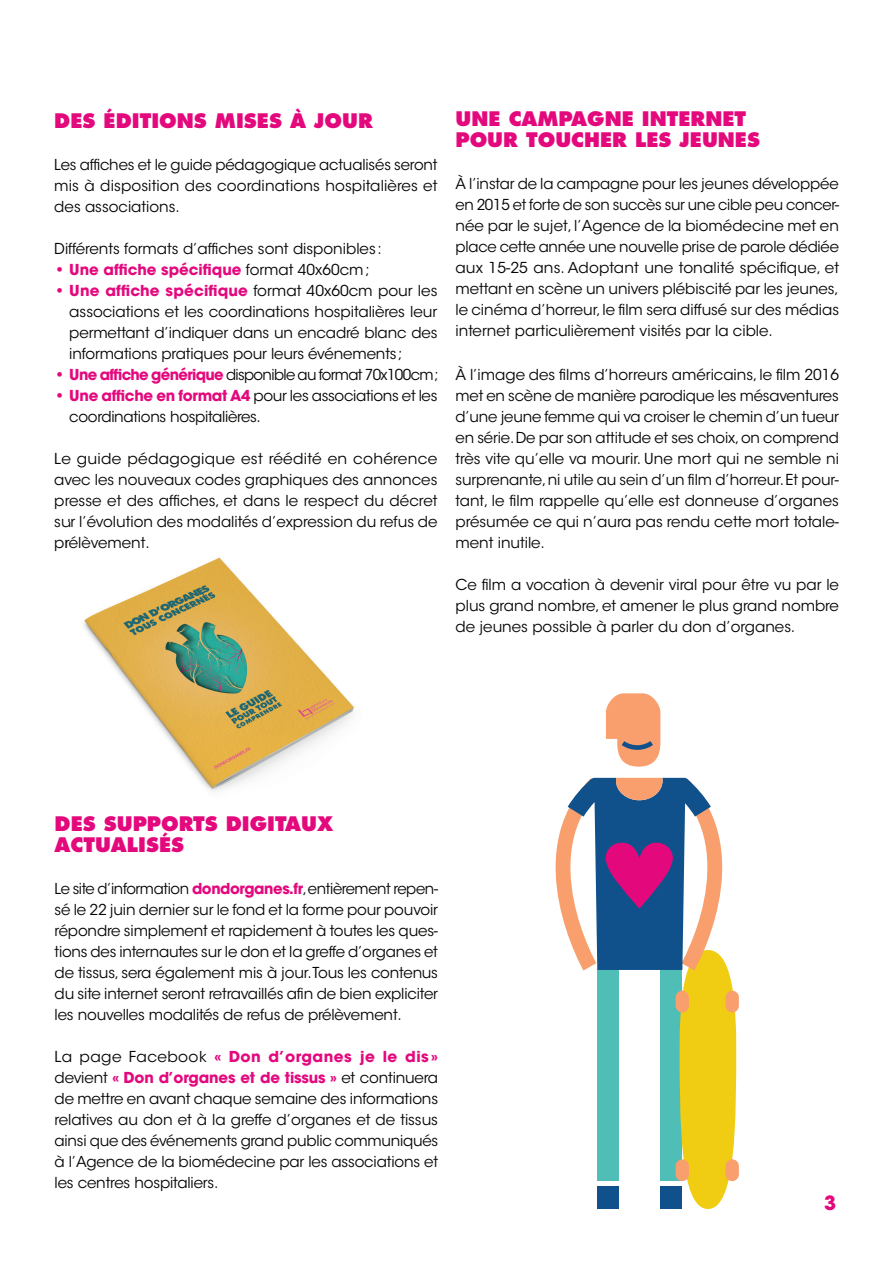
<style>
.page{position:relative;width:893px;height:1263px;background:#fff}
.page>*{position:absolute;margin:0;border:0;box-sizing:border-box;transform-origin:0 0}
.t1{font:800 19.5px/21px "Futura Std";color:#e4087d}
.t2{font:700 19.5px "ITC Avant Garde Std";color:#e4087d}
.t3{font:15px/21px "ITC Avant Garde Std";letter-spacing:-.01em;color:#040503;text-align:justify}
.t4{font:15px "ITC Avant Garde Std";letter-spacing:-.04em;color:#040503}
.t5{font:700 15px "ITC Avant Garde Std";color:#e4087d}
.s1{font-weight:400;color:#040503}
.s2{font-weight:700;color:#e4087d}
</style>
<div class="page">
<img style="left:83px;top:557px;width:272px;height:235px">
<div style="left:726px;top:991px;width:13px;height:21px;background:#f89f6d;border-radius:7px"></div>
<svg style="left:726px;top:1159px;width:13px;height:22px"></svg>
<svg style="left:555px;top:777px;width:131px;height:158px"></svg>
<svg style="left:606px;top:693px;width:54px;height:74px"></svg>
<svg style="left:568px;top:778px;width:168px;height:431px"></svg>
<h1 class="t1" style="left:54px;top:110px;width:320px">DES ÉDITIONS MISES À JOUR</h1>
<p class="t3" style="left:54px;top:154px;width:385px">Les affiches et le guide pédagogique actualisés seront mis à disposition des coordinations hospitalières et des associations.</p>
<p class="t3" style="left:54px;top:238px;width:329px">Différents formats d’affiches sont disponibles :</p>
<p class="t5" style="left:54px;top:259px;width:317px">• Une affiche spécifique <span class="s1">format 40x60cm;</span></p>
<p class="t3" style="left:69px;top:280px;width:370px;text-indent:-15px"><span class="s2">• Une affiche spécifique</span> format 40x60cm pour les associations et les coordinations hospitalières leur permettant d’indiquer dans un encadré blanc des informations pratiques pour leurs événements;</p>
<p class="t4" style="left:54px;top:365px;width:386px"><span class="s2">• Une affiche générique</span> disponible au format 70x100cm;</p>
<p class="t3" style="left:69px;top:385px;width:370px;text-indent:-15px"><span class="s2">• Une affiche en format A4</span> pour les associations et les coordinations hospitalières.</p>
<p class="t3" style="left:54px;top:448px;width:385px">Le guide pédagogique est réédité en cohérence avec les nouveaux codes graphiques des annonces presse et des affiches, et dans le respect du décret sur l’évolution des modalités d’expression du refus de prélèvement.</p>
<h1 class="t1" style="left:455px;top:108px;width:306px">UNE CAMPAGNE INTERNET<br>POUR TOUCHER LES JEUNES</h1>
<p class="t3" style="left:455px;top:173px;width:385px">À l’instar de la campagne pour les jeunes développée en 2015 et forte de son succès sur une cible peu concer&shy;née par le sujet, l’Agence de la biomédecine met en place cette année une nouvelle prise de parole dédiée aux 15-25 ans. Adoptant une tonalité spécifique, et mettant en scène un univers plébiscité par les jeunes, le cinéma d’horreur, le film sera diffusé sur des médias internet particulièrement visités par la cible.</p>
<p class="t3" style="left:455px;top:364px;width:385px">À l’image des films d’horreurs américains, le film 2016 met en scène de manière parodique les mésaventures d’une jeune femme qui va croiser le chemin d’un tueur en série. De par son attitude et ses choix, on comprend très vite qu’elle va mourir. Une mort qui ne semble ni surprenante, ni utile au sein d’un film d’horreur. Et pour&shy;tant, le film rappelle qu’elle est donneuse d’organes présumée ce qui n’aura pas rendu cette mort totale&shy;ment inutile.</p>
<p class="t3" style="left:455px;top:574px;width:385px">Ce film a vocation à devenir viral pour être vu par le plus grand nombre, et amener le plus grand nombre de jeunes possible à parler du don d’organes.</p>
<h1 class="t1" style="left:55px;top:813px;width:280px">DES SUPPORTS DIGITAUX<br>ACTUALISÉS</h1>
<p class="t3" style="left:55px;top:878px;width:385px">Le site d’information <span class="s2">dondorganes.fr</span>, entièrement repen&shy;sé le 22 juin dernier sur le fond et la forme pour pouvoir répondre simplement et rapidement à toutes les ques&shy;tions des internautes sur le don et la greffe d’organes et de tissus, sera également mis à jour.Tous les contenus du site internet seront retravaillés afin de bien expliciter les nouvelles modalités de refus de prélèvement.</p>
<p class="t3" style="left:55px;top:1046px;width:385px">La page Facebook <span class="s2">« Don d’organes je le dis » </span>devient <span class="s2">« Don d’organes et de tissus »</span> et continuera de mettre en avant chaque semaine des informations relatives au don et à la greffe d’organes et de tissus ainsi que des événements grand public communiqués à l’Agence de la biomédecine par les associations et les centres hospitaliers.</p>
<h1 class="t2" style="left:824px;top:1190px;width:14px">3</h1>
</div>
